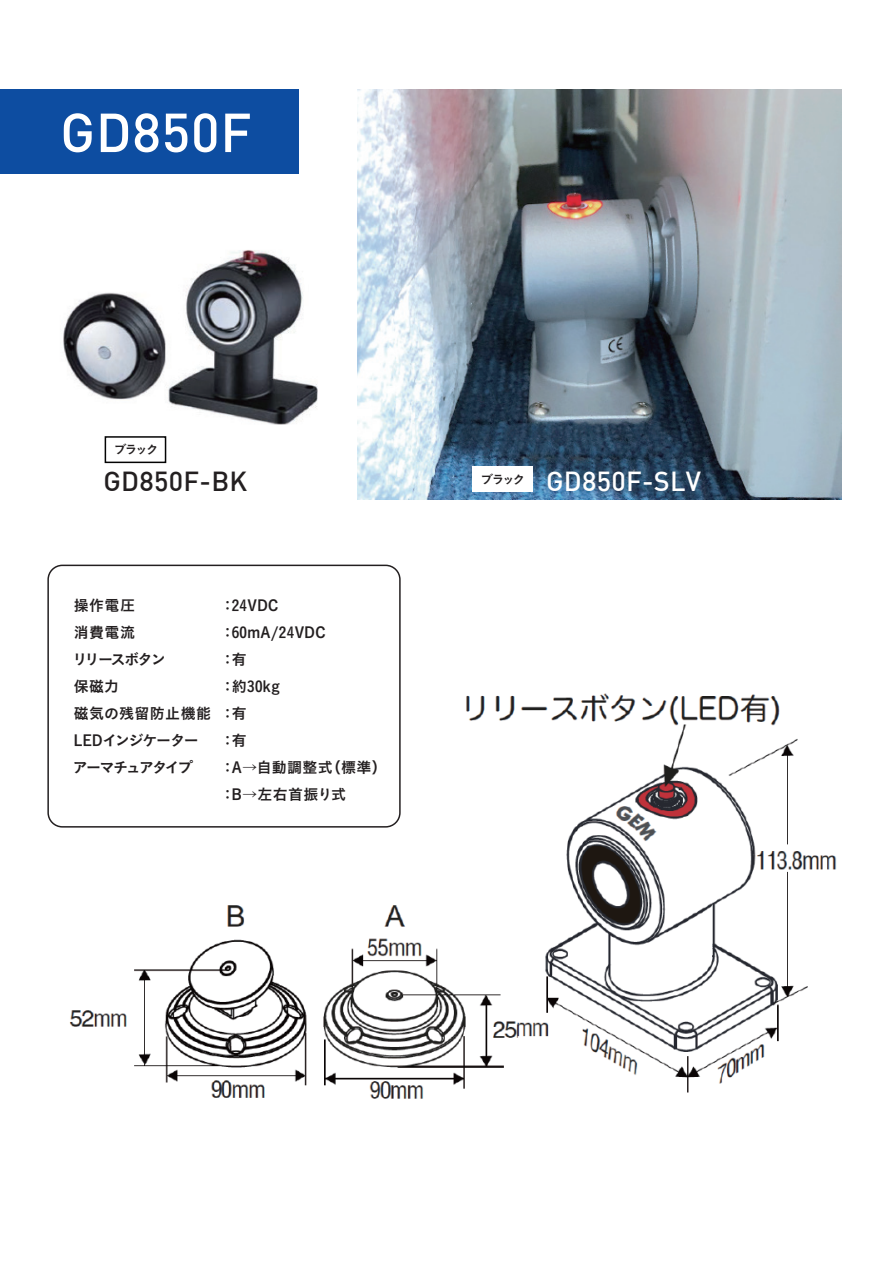
<style>
.page{position:relative;width:893px;height:1263px;background:#fff}
.page>*{position:absolute;margin:0;border:0;box-sizing:border-box;transform-origin:0 0}
.t1{font:500 54px "DI Nbek";letter-spacing:.01em;color:#fff}
.t2{font:500 27px "DI Nbek";letter-spacing:.01em;color:#fff}
.t3{font:500 27px "DI Nbek";letter-spacing:.01em;color:#231f20}
.t4{font:15px/27px "Koburina Go Std W6";letter-spacing:.025em;color:#231f20}
.t5{font:15px/27px "Koburina Go Std W6";letter-spacing:-.06em;color:#231f20}
.t6{font:12px "Koburina Go Std W6";letter-spacing:-.12em;color:#231f20}
</style>
<div class="page">
<img style="left:60px;top:693px;width:777px;height:406px">
<div style="left:0;top:89px;width:298px;height:85px;background:#0d4da1"></div>
<img style="left:357px;top:89px;width:485px;height:411px">
<img style="left:63px;top:250px;width:255px;height:175px">
<div style="left:105px;top:436px;width:61px;height:27px;border:2px solid #030303"></div>
<div style="left:472px;top:467px;width:60px;height:25px;background:#fff"></div>
<div style="left:47px;top:565px;width:354px;height:262px;border:2px solid #231f20;border-radius:14px"></div>
<h1 class="t1" style="left:60px;top:98px;width:193px">GD850F</h1>
<p class="t6" style="left:114px;top:441px;width:45px">ブラック</p>
<h2 class="t3" style="left:104px;top:464px;width:145px">GD850F-BK</h2>
<p class="t6" style="left:481px;top:470px;width:45px">ブラック</p>
<h2 class="t2" style="left:546px;top:464px;width:157px">GD850F-SLV</h2>
<p class="t5" style="left:72px;top:592px;width:140px">操作電圧<br>消費電流<br>リリースボタン<br>保磁力<br>磁気の残留防止機能<br>LEDインジケーターアーマチュアタイプ</p>
<p class="t4" style="left:220px;top:592px;width:168px">：24VDC：60mA/24VDC<br>：有<br>：約30kg<br>：有<br>：有<br>：A→自動調整式（標準）：B→左右首振り式</p>
</div>
